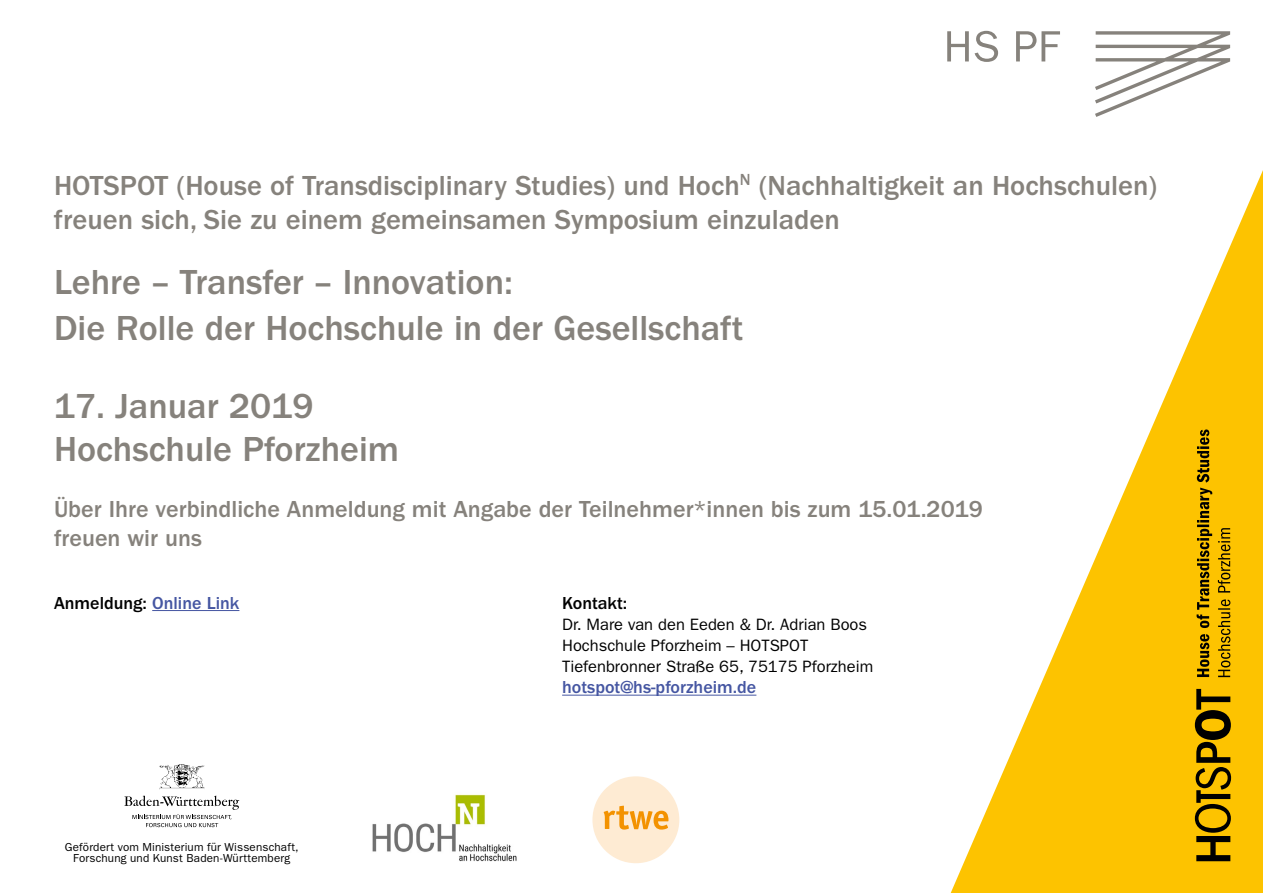
<style>
.page{position:relative;width:1263px;height:893px;background:#fff}
.page>*{position:absolute;margin:0;border:0;box-sizing:border-box;transform-origin:0 0}
.t1{font:500 36px/46.8px "ITC Franklin Gothic Std";color:#86827c}
.t2{font:500 28.5px/34.2px "ITC Franklin Gothic Std";color:#86827c}
.t3{font:500 24px/28.8px "ITC Franklin Gothic Std";color:#86827c}
.t4{font:500 18px "ITC Franklin Gothic Std";color:#000}
.t5{font:500 18px "ITC Franklin Gothic Std";color:#4556a2}
.t6{font:16.5px/21px "ITC Franklin Gothic Std";color:#000}
.t7{font:11.7px/11.2px "ITC Franklin Gothic Std";letter-spacing:.015em;color:#000;text-align:center}
.s1{color:#4556a2}
</style>
<div class="page">
<svg style="left:951px;top:170px;width:312px;height:723px"></svg>
<svg style="left:947px;top:31px;width:283px;height:86px"></svg>
<svg style="left:1195px;top:689px;width:36px;height:172px"></svg>
<svg style="left:1196px;top:429px;width:34px;height:248px"></svg>
<img style="left:372px;top:794px;width:145px;height:68px">
<div style="left:592px;top:776px;width:87px;height:87px;background:#feebd3;border-radius:50%"></div>
<svg style="left:604px;top:806px;width:64px;height:24px"></svg>
<img style="left:159px;top:764px;width:46px;height:25px">
<svg style="left:124px;top:796px;width:115px;height:31px"></svg>
<hr style="left:152px;top:610px;width:87px;height:1px;background:#4556a2">
<hr style="left:562px;top:695px;width:194px;height:1px;background:#4556a2">
<p class="t2" style="left:54px;top:169px;width:1105px">HOTSPOT (House of Transdisciplinary Studies) und Hoch<sup>N</sup> (Nachhaltigkeit an Hochschulen) freuen sich, Sie zu einem gemeinsamen Symposium einzuladen</p>
<p class="t1" style="left:54px;top:259px;width:691px">Lehre – Transfer – Innovation:<br>Die Rolle der Hochschule in der Gesellschaft</p>
<p class="t1" style="left:54px;top:385px;width:347px;line-height:43.2px">17. Januar 2019<br>Hochschule Pforzheim</p>
<p class="t3" style="left:54px;top:495px;width:930px">Über Ihre verbindliche Anmeldung mit Angabe der Teilnehmer*innen bis zum 15.01.2019 freuen wir uns</p>
<p class="t4" style="left:54px;top:593px;width:187px">Anmeldung: <span class="s1">Online Link</span></p>
<p class="t4" style="left:562px;top:593px;width:67px">Kontakt:</p>
<p class="t6" style="left:562px;top:614px;width:313px">Dr. Mare van den Eeden &amp; Dr. Adrian Boos<br>Hochschule Pforzheim – HOTSPOT<br>Tiefenbronner Straße 65, 75175 Pforzheim</p>
<p class="t5" style="left:562px;top:677px;width:196px">hotspot@hs-pforzheim.de</p>
<p class="t7" style="left:65px;top:841px;width:235px">Gefördert vom Ministerium für Wissenschaft,<br>Forschung und Kunst Baden-Württemberg</p>
</div>
